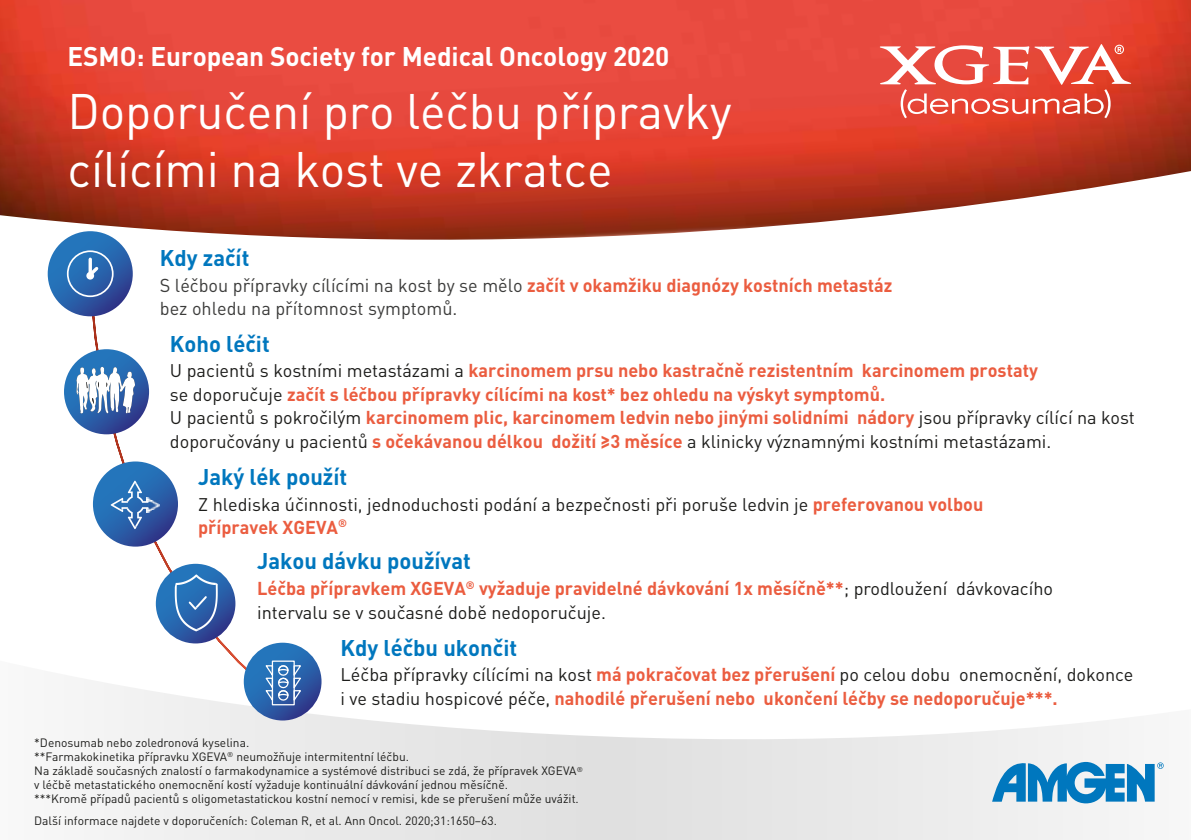
<style>
.page{position:relative;width:1191px;height:840px;background:#fff}
.page>*{position:absolute;margin:0;border:0;box-sizing:border-box;transform-origin:0 0}
.t1{font:49.2px/57.8px "DIN Pro";letter-spacing:-.005em;color:#fff}
.t2{font:700 26.6px "DIN Pro";letter-spacing:-.005em;color:#fff}
.t3{font:700 22.4px "DIN Pro";color:#0077be}
.t4{font:700 18.4px "DIN Pro";color:#eb5d40}
.t5{font:18.4px/23.4px "DIN Pro";color:#3c3c3b}
.t6{font:18px "DIN Pro";color:#1d1d1b}
.t7{font:700 18px "DIN Pro";color:#eb5d40}
.t8{font:12px/14px "DIN Pro";color:#1d1d1b}
.t9{font:700 10.8px "DIN Pro";color:#eb5d40}
.t10{font:7px "DIN Pro";color:#1d1d1b}
.s1{font-weight:700;color:#eb5d40}
.s2{font-weight:400;font-size:18px;color:#1d1d1b}
.s3{font-weight:400;color:#1d1d1b}
.s4{font-weight:700;font-size:18.4px;color:#eb5d40}
</style>
<div class="page">
<svg style="left:84px;top:657px;width:1080px;height:182px"></svg>
<svg style="left:992px;top:761px;width:171px;height:42px"></svg>
<svg style="left:88px;top:245px;width:165px;height:462px"></svg>
<svg style="left:244px;top:642px;width:77px;height:78px;background:#2c65ac"></svg>
<svg style="left:64px;top:349px;width:85px;height:85px;background:#2b60a9"></svg>
<img style="left:0;top:0;width:1191px;height:242px">
<svg style="left:879px;top:44px;width:252px;height:74px"></svg>
<svg style="left:48px;top:231px;width:85px;height:85px;background:#2e67ae"></svg>
<div style="left:67px;top:250px;width:47px;height:47px;border:2px solid #fff;border-radius:50%"></div>
<hr style="left:89px;top:259px;width:3px;height:15px;background:#fff">
<svg style="left:85px;top:263px;width:16px;height:16px"></svg>
<svg style="left:76px;top:366px;width:59px;height:47px"></svg>
<svg style="left:93px;top:461px;width:85px;height:85px;background:#2b63ab"></svg>
<svg style="left:111px;top:480px;width:48px;height:49px;background:#447ab9"></svg>
<svg style="left:156px;top:563px;width:79px;height:80px;background:#2d64ac"></svg>
<svg style="left:175px;top:574px;width:43px;height:57px;background:#467bb9"></svg>
<div style="left:272px;top:660px;width:23px;height:45px;border:1px solid #fff"></div>
<svg style="left:264px;top:664px;width:39px;height:37px"></svg>
<h2 class="t2" style="left:68px;top:34px;width:603px">ESMO: European Society for Medical Oncology 2020</h2>
<h1 class="t1" style="left:68px;top:80px;width:665px">Doporučení pro léčbu přípravky cílícími na kost ve zkratce</h1>
<h3 class="t3" style="left:160px;top:239px;width:91px">Kdy začít</h3>
<h3 class="t5" style="left:160px;top:272px;width:734px">S léčbou přípravky cílícími na kost by se mělo <span class="s1">začít v okamžiku diagnózy kostních metastáz </span>bez ohledu na přítomnost symptomů.</h3>
<h3 class="t3" style="left:170px;top:325px;width:101px">Koho léčit</h3>
<h3 class="t4" style="left:170px;top:355px;width:869px"><span class="s2">U pacientů s kostními metastázami a</span> karcinomem prsu nebo kastračně rezistentním karcinomem prostaty</h3>
<h3 class="t7" style="left:170px;top:379px;width:717px"><span class="s3">se doporučuje</span> začít s léčbou přípravky cílícími na kost* bez ohledu na výskyt symptomů.</h3>
<h3 class="t4" style="left:170px;top:402px;width:966px"><span class="s2">U pacientů s pokročilým</span> karcinomem plic, karcinomem ledvin nebo jinými solidními nádory <span class="s2">jsou přípravky cílící na kost</span></h3>
<h3 class="t6" style="left:170px;top:429px;width:883px">doporučovány u pacientů <span class="s4">s očekávanou délkou dožití ≥3 měsíce</span> a klinicky významnými kostními metastázami.</h3>
<h3 class="t3" style="left:198px;top:458px;width:151px">Jaký lék použít</h3>
<h3 class="t6" style="left:198px;top:491px;width:786px">Z hlediska účinnosti, jednoduchosti podání a bezpečnosti při poruše ledvin je <span class="s4">preferovanou volbou</span></h3>
<p class="t9" style="left:338px;top:513px;width:10px">®</p>
<h3 class="t4" style="left:198px;top:512px;width:141px">přípravek XGEVA</h3>
<h3 class="t3" style="left:257px;top:542px;width:215px">Jakou dávku používat</h3>
<h3 class="t4" style="left:257px;top:572px;width:797px">Léčba přípravkem XGEVA<sup>®</sup> vyžaduje pravidelné dávkování 1x měsíčně**<span class="s2">; prodloužení dávkovacího</span></h3>
<h3 class="t6" style="left:257px;top:599px;width:350px">intervalu se v současné době nedoporučuje.</h3>
<h3 class="t3" style="left:340px;top:628px;width:178px">Kdy léčbu ukončit</h3>
<h3 class="t6" style="left:340px;top:662px;width:794px">Léčba přípravky cílícími na kost <span class="s4">má pokračovat bez přerušení</span> po celou dobu onemocnění, dokonce</h3>
<h3 class="t4" style="left:340px;top:682px;width:718px"><span class="s2">i ve stadiu hospicové péče,</span> nahodilé přerušení nebo ukončení léčby se nedoporučuje***.</h3>
<p class="t8" style="left:34px;top:735px;width:376px">*Denosumab nebo zoledronová kyselina.<br>**Farmakokinetika přípravku XGEVA<sup>®</sup> neumožňuje intermitentní léčbu.</p>
<p class="t8" style="left:34px;top:763px;width:546px">Na základě současných znalostí o farmakodynamice a systémové distribuci se zdá, že přípravek XGEVA v léčbě metastatického onemocnění kostí vyžaduje kontinuální dávkování jednou měsíčně.<br>***Kromě případů pacientů s oligometastatickou kostní nemocí v remisi, kde se přerušení může uvážit.</p>
<p class="t8" style="left:34px;top:813px;width:464px">Další informace najdete v doporučeních: Coleman R, et al. Ann Oncol. 2020;31:1650–63.</p>
<p class="t10" style="left:577px;top:764px;width:8px">®</p>
</div>
